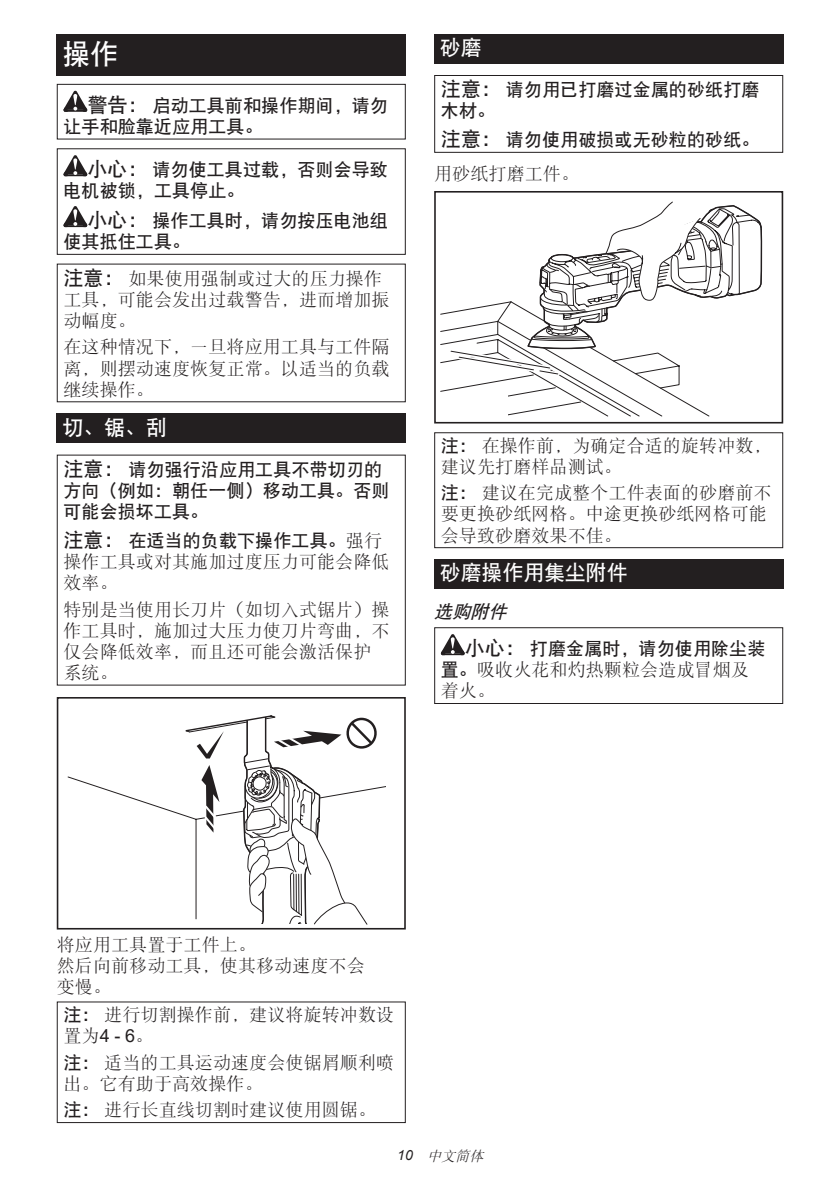
<style>
.page{position:relative;width:840px;height:1191px;background:#fff}
.page>*{position:absolute;margin:0;border:0;box-sizing:border-box;transform-origin:0 0}
.t1{font:28px "DFP Hei W7 GB EUC H";color:#fff}
.t2{font:21px "DFP Hei W7 GB EUC H";letter-spacing:-.01em;color:#fff}
.t3{font:18px/21px "DFP Song W3 GB EUC H";letter-spacing:.005em;color:#231f20}
.t4{font:18px/21px "DFP Hei W7 GB EUC H";letter-spacing:.005em;color:#231f20}
.t5{font:italic 14px "DFP Song W3 GB EUC H";color:#231f20}
.s1{font-size:20px}
.s2{font-family:"DFP Hei W7 GB EUC H";font-size:20px}
.s3{font-family:"DFP Song W3 GB EUC H"}
.s4{font-family:"DFP Hei W7 GB EUC H"}
.s5{font-style:italic}
.s6{font-family:"Arial"}
</style>
<div class="page">
<div style="left:57px;top:34px;width:348px;height:41px;background:#231f20"></div>
<svg style="left:63px;top:91px;width:24px;height:21px"></svg>
<div style="left:57px;top:84px;width:348px;height:56px;border:1px solid #231f20"></div>
<svg style="left:63px;top:155px;width:24px;height:21px"></svg>
<svg style="left:63px;top:206px;width:24px;height:21px"></svg>
<div style="left:57px;top:148px;width:348px;height:107px;border:1px solid #231f20"></div>
<div style="left:57px;top:413px;width:348px;height:30px;background:#231f20"></div>
<div style="left:57px;top:697px;width:348px;height:232px;border:2px solid #231f20"></div>
<svg style="left:67px;top:776px;width:318px;height:41px"></svg>
<svg style="left:185px;top:715px;width:193px;height:210px"></svg>
<div style="left:57px;top:1001px;width:348px;height:122px;border:1px solid #231f20"></div>
<div style="left:434px;top:34px;width:348px;height:29px;background:#231f20"></div>
<div style="left:434px;top:75px;width:348px;height:78px;border:1px solid #231f20"></div>
<svg style="left:440px;top:201px;width:322px;height:216px"></svg>
<div style="left:434px;top:395px;width:73px;height:28px;background:#fff"></div>
<div style="left:434px;top:191px;width:348px;height:232px;border:2px solid #231f20"></div>
<div style="left:434px;top:432px;width:348px;height:116px;border:1px solid #231f20"></div>
<div style="left:434px;top:559px;width:348px;height:30px;background:#231f20"></div>
<svg style="left:440px;top:634px;width:24px;height:21px"></svg>
<div style="left:434px;top:627px;width:348px;height:77px;border:1px solid #231f20"></div>
<h1 class="t1" style="left:62px;top:40px;width:57px">操作</h1>
<p class="t4" style="left:63px;top:95px;width:326px;text-indent:24px"><span class="s1">警告：</span>启动工具前和操作期间，请勿让手和脸靠近应用工具。</p>
<p class="t4" style="left:63px;top:159px;width:326px;text-indent:24px"><span class="s1">小心：</span>请勿使工具过载，否则会导致电机被锁，工具停止。</p>
<p class="t4" style="left:63px;top:210px;width:326px;text-indent:24px"><span class="s1">小心：</span>操作工具时，请勿按压电池组使其抵住工具。</p>
<p class="t3" style="left:63px;top:268px;width:327px"><span class="s2">注意：</span>如果使用强制或过大的压力操作工具，可能会发出过载警告，进而增加振动幅度。</p>
<p class="t3" style="left:63px;top:336px;width:327px;text-align:justify">在这种情况下，一旦将应用工具与工件隔离，则摆动速度恢复正常。以适当的负载继续操作。</p>
<p class="t2" style="left:62px;top:416px;width:106px">切、锯、刮</p>
<p class="t4" style="left:63px;top:459px;width:327px"><span class="s1">注意：</span>请勿强行沿应用工具不带切刃的方向（例如：朝任一侧）移动工具。否则可能会损坏工具。</p>
<p class="t4" style="left:63px;top:530px;width:320px"><span class="s1">注意：</span>在适当的负载下操作工具。<span class="s3">强行</span></p>
<p class="t3" style="left:63px;top:551px;width:327px">操作工具或对其施加过度压力可能会降低效率。</p>
<p class="t3" style="left:63px;top:599px;width:327px">特别是当使用长刀片（如切入式锯片）操作工具时，施加过大压力使刀片弯曲，不仅会降低效率，而且还可能会激活保护系统。</p>
<p class="t2" style="left:439px;top:37px;width:43px">砂磨</p>
<p class="t4" style="left:440px;top:79px;width:320px"><span class="s1">注意：</span>请勿用已打磨过金属的砂纸打磨木材。</p>
<p class="t4" style="left:440px;top:129px;width:320px"><span class="s1">注意：</span>请勿使用破损或无砂粒的砂纸。</p>
<p class="t3" style="left:434px;top:163px;width:146px">用砂纸打磨工件。</p>
<p class="t3" style="left:440px;top:434px;width:332px"><span class="s4">注：</span>在操作前，为确定合适的旋转冲数，建议先打磨样品测试。</p>
<p class="t3" style="left:440px;top:482px;width:332px"><span class="s4">注：</span>建议在完成整个工件表面的砂磨前不要更换砂纸网格。中途更换砂纸网格可能会导致砂磨效果不佳。</p>
<p class="t2" style="left:439px;top:562px;width:189px">砂磨操作用集尘附件</p>
<p class="t4" style="left:464px;top:594px;width:302px;line-height:36.6px;text-indent:-31px"><span class="s5">选购附件<br></span><span class="s1">小心：</span>打磨金属时，请勿使用除尘装</p>
<p class="t3" style="left:440px;top:659px;width:309px"><span class="s4">置。</span>吸收火花和灼热颗粒会造成冒烟及着火。</p>
<p class="t3" style="left:57px;top:933px;width:309px">将应用工具置于工件上。<br>然后向前移动工具，使其移动速度不会变慢。</p>
<p class="t3" style="left:63px;top:1003px;width:332px"><span class="s4">注：</span>进行切割操作前，建议将旋转冲数设置为<span class="s6">4 - 6</span>。</p>
<p class="t3" style="left:63px;top:1051px;width:332px"><span class="s4">注：</span>适当的工具运动速度会使锯屑顺利喷出。它有助于高效操作。</p>
<p class="t3" style="left:63px;top:1099px;width:314px"><span class="s4">注：</span>进行长直线切割时建议使用圆锯。</p>
<p class="t5" style="left:397px;top:1148px;width:91px"><span class="s6">1 0</span> 中文简体</p>
</div>
